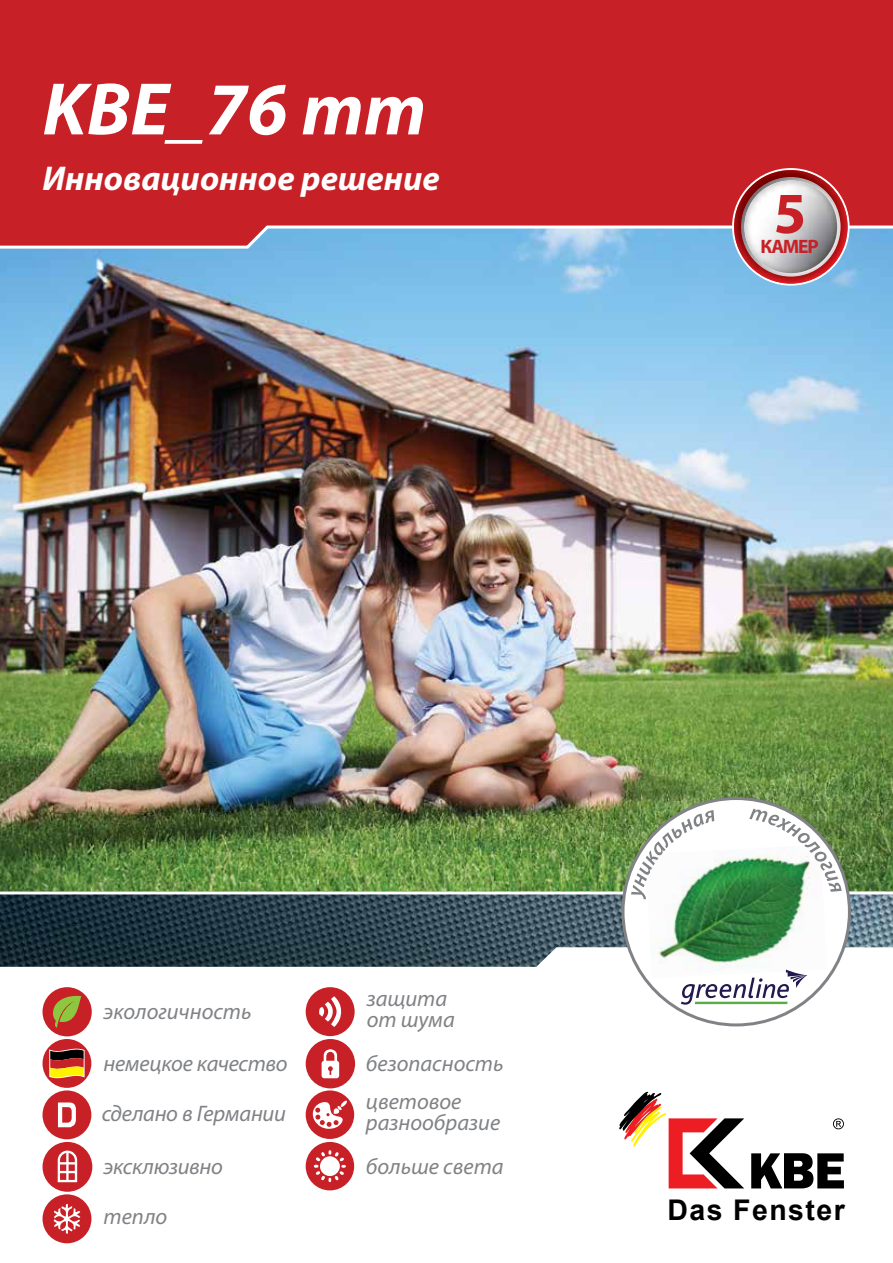
<style>
.page{position:relative;width:893px;height:1263px;background:#fff}
.page>*{position:absolute;margin:0;border:0;box-sizing:border-box;transform-origin:0 0}
.t1{font:italic 700 75px "Myriad Pro";color:#fff}
.t2{font:700 58.5px "Myriad Pro";color:#c72127}
.t3{font:italic 700 34.5px "Myriad Pro";color:#fff}
.t4{font:700 28.5px "Arial";letter-spacing:.05em;color:#000}
.t5{font:italic 22.5px/21px "Myriad Pro";color:#808285}
.t6{font:700 19.5px "Myriad Pro";letter-spacing:-.06em;color:#c72127}
</style>
<div class="page">
<img style="left:0;top:284px;width:893px;height:683px">
<div style="left:0;top:0;width:893px;height:170px;background:#c72127"></div>
<hr style="left:0;top:891px;width:893px;height:3px;background:#fff">
<svg style="left:0;top:170px;width:893px;height:114px;background:#a6677d"></svg>
<img style="left:734px;top:170px;width:113px;height:114px">
<img style="left:741px;top:177px;width:99px;height:100px">
<img style="left:744px;top:180px;width:93px;height:93px;border-radius:46px">
<svg style="left:751px;top:1153px;width:93px;height:35px"></svg>
<svg style="left:833px;top:1118px;width:11px;height:11px"></svg>
<svg style="left:619px;top:1092px;width:125px;height:96px"></svg>
<div style="left:43px;top:987px;width:49px;height:49px;background:#c72127;border-radius:50%"></div>
<svg style="left:53px;top:995px;width:28px;height:33px"></svg>
<div style="left:306px;top:1142px;width:48px;height:48px;background:#c72127;border-radius:50%"></div>
<svg style="left:314px;top:1150px;width:32px;height:32px"></svg>
<div style="left:43px;top:1194px;width:48px;height:49px;background:#c72127;border-radius:50%"></div>
<svg style="left:53px;top:1204px;width:28px;height:30px"></svg>
<div style="left:306px;top:987px;width:49px;height:49px;background:#c72127;border-radius:50%"></div>
<svg style="left:331px;top:996px;width:13px;height:31px"></svg>
<svg style="left:319px;top:1002px;width:16px;height:19px"></svg>
<div style="left:43px;top:1039px;width:48px;height:49px;background:#c72127;border-radius:50%"></div>
<svg style="left:48px;top:1047px;width:37px;height:33px"></svg>
<div style="left:43px;top:1142px;width:49px;height:50px;background:#c72127;border-radius:50%"></div>
<svg style="left:58px;top:1150px;width:19px;height:32px"></svg>
<div style="left:306px;top:1090px;width:48px;height:49px;background:#c72127;border-radius:50%"></div>
<svg style="left:310px;top:1100px;width:37px;height:29px"></svg>
<div style="left:43px;top:1090px;width:48px;height:49px;background:#c72127;border-radius:50%"></div>
<svg style="left:58px;top:1102px;width:18px;height:25px"></svg>
<div style="left:623px;top:798px;width:226px;height:227px;background:#fff;border-radius:50%"></div>
<img style="left:645px;top:899px;width:182px;height:79px">
<svg style="left:631px;top:809px;width:211px;height:90px"></svg>
<svg style="left:681px;top:969px;width:126px;height:36px"></svg>
<div style="left:306px;top:1039px;width:49px;height:49px;background:#c72127;border-radius:50%"></div>
<svg style="left:322px;top:1049px;width:17px;height:29px"></svg>
<h1 class="t1" style="left:43px;top:60px;width:385px">KBE_76 mm</h1>
<h3 class="t3" style="left:43px;top:156px;width:399px">Инновационное решение</h3>
<h2 class="t2" style="left:774px;top:175px;width:34px">5</h2>
<p class="t6" style="left:760px;top:233px;width:60px">КАМЕР</p>
<p class="t5" style="left:104px;top:1001px;width:150px">экологичность</p>
<p class="t5" style="left:104px;top:1052px;width:186px">немецкое качество</p>
<p class="t5" style="left:102px;top:1103px;width:186px">сделано в Германии</p>
<p class="t5" style="left:104px;top:1155px;width:121px">эксклюзивно</p>
<p class="t5" style="left:104px;top:1206px;width:65px">тепло</p>
<p class="t5" style="left:367px;top:987px;width:90px">защита от шума</p>
<p class="t5" style="left:366px;top:1052px;width:139px">безопасность</p>
<p class="t5" style="left:366px;top:1091px;width:136px">цветовое разнообразие</p>
<p class="t5" style="left:366px;top:1155px;width:139px">больше света</p>
<p class="t4" style="left:667px;top:1191px;width:179px">Das Fenster</p>
</div>
